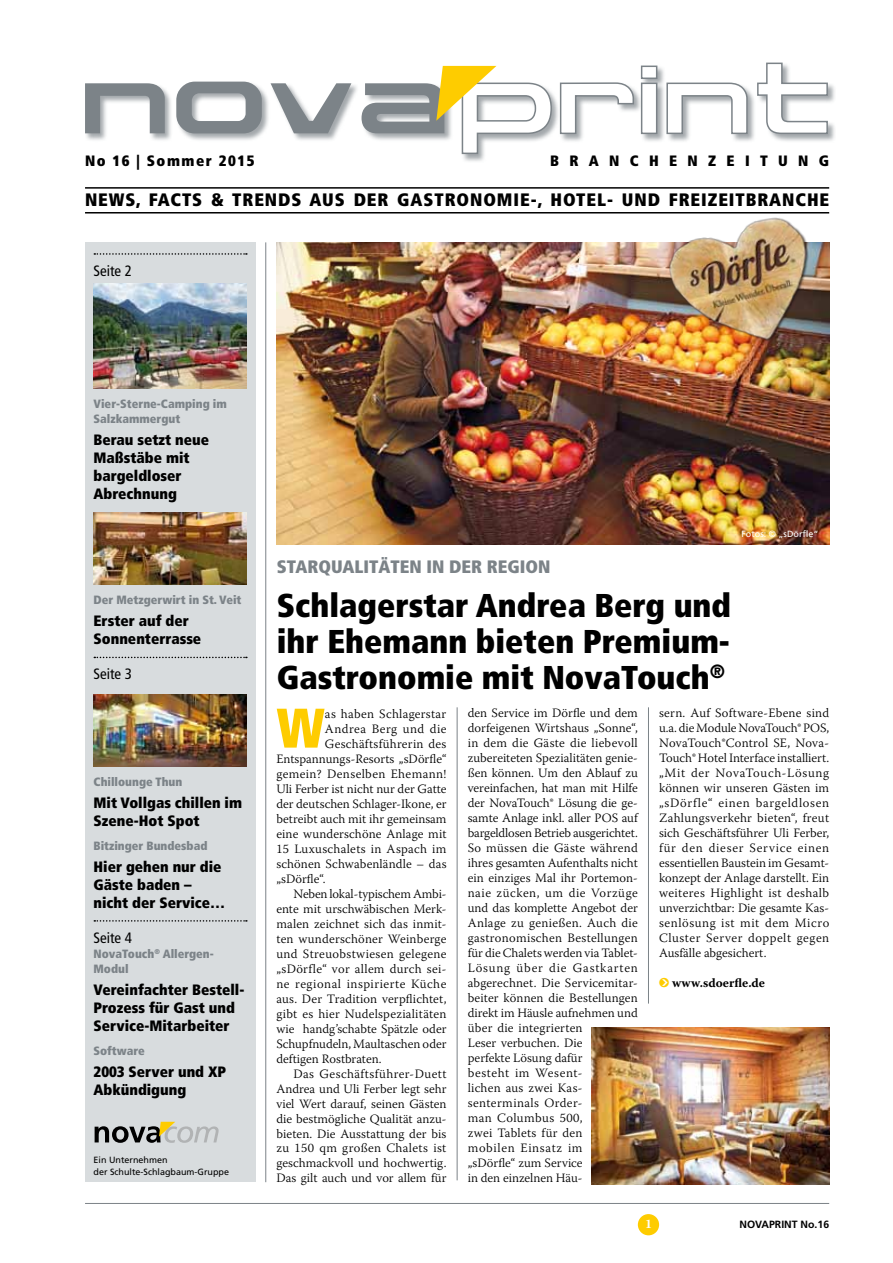
<style>
.page{position:relative;width:893px;height:1263px;background:#fff}
.page>*{position:absolute;margin:0;border:0;box-sizing:border-box;transform-origin:0 0}
.t1{font:900 condensed 55.8px "Frutiger";color:#fecc00}
.t2{font:900 condensed 33px/36px "Frutiger";color:#000;text-align:justify}
.t3{font:900 condensed 18px "Frutiger";letter-spacing:.05em;color:#000}
.t4{font:900 condensed 18px "Frutiger";color:#7c8388}
.t5{font:900 condensed 15px/18px "Frutiger";color:#000}
.t6{font:condensed 15px "Frutiger";color:#000}
.t7{font:900 condensed 15px "Frutiger";letter-spacing:.1em;color:#000}
.t8{font:900 condensed 15px "Frutiger";letter-spacing:.69em;color:#000}
.t9{font:300 12.75px/15px "Warnock Pro";letter-spacing:.01em;color:#000}
.t10{font:300 12.75px "Warnock Pro";letter-spacing:.03em;color:#000}
.t11{font:300 12.75px "Warnock Pro";letter-spacing:.04em;color:#000}
.t12{font:300 12.75px "Warnock Pro";letter-spacing:-.01em;color:#000}
.t13{font:700 12.75px "Warnock Pro";letter-spacing:.005em;color:#000}
.t14{font:700 12.75px "Warnock Pro";color:#fff}
.t15{font:900 condensed 12px/15px "Frutiger";color:#7c8388}
.t16{font:700 10.5px "Frutiger";color:#000}
.t17{font:9px/12px "Frutiger";color:#000}
.t18{font:9px "Frutiger";color:#fff}
.s1{font-family:"Arm Bol";font-weight:400;color:#fecc00}
</style>
<div class="page">
<div style="left:638px;top:1214px;width:21px;height:21px;background:#fecc00;border-radius:50%"></div>
<div style="left:85px;top:242px;width:170px;height:940px;background:#d8dcde"></div>
<hr style="left:265px;top:242px;width:1px;height:940px;background:#7c8388">
<div style="left:461px;top:62px;width:376px;height:101px;background:#7c8388;opacity:.7"></div>
<svg style="left:85px;top:62px;width:744px;height:93px"></svg>
<hr style="left:85px;top:187px;width:744px;height:2px;background:#000">
<hr style="left:85px;top:212px;width:744px;height:1px;background:#000">
<svg style="left:95px;top:1122px;width:124px;height:21px"></svg>
<svg style="left:94px;top:253px;width:153px;height:2px"></svg>
<svg style="left:94px;top:657px;width:153px;height:1px"></svg>
<svg style="left:94px;top:920px;width:153px;height:2px"></svg>
<img style="left:94px;top:513px;width:153px;height:72px">
<img style="left:94px;top:694px;width:153px;height:73px">
<hr style="left:85px;top:1203px;width:744px;height:1px;background:#7c8388">
<img style="left:94px;top:284px;width:153px;height:105px">
<hr style="left:648px;top:707px;width:1px;height:296px;background:#7c8388">
<hr style="left:457px;top:707px;width:1px;height:473px;background:#7c8388">
<img style="left:277px;top:242px;width:553px;height:302px">
<img style="left:661px;top:213px;width:163px;height:144px">
<img style="left:591px;top:1027px;width:238px;height:157px">
<p class="t7" style="left:85px;top:151px;width:171px">No 16 | Sommer 2015</p>
<p class="t8" style="left:550px;top:151px;width:264px">Bran ch en zeitung</p>
<h3 class="t3" style="left:85px;top:188px;width:746px">News, Facts &amp; Trends aus der Gastronomie-, Hotel- und Freizeitbranche</h3>
<p class="t6" style="left:94px;top:262px;width:40px">Seite 2</p>
<p class="t15" style="left:94px;top:396px;width:135px">Vier-Sterne-Camping im<br>Salzkammergut</p>
<p class="t5" style="left:94px;top:431px;width:117px">Berau setzt neue<br>Maßstäbe mit bargeldloser<br>Abrechnung</p>
<p class="t15" style="left:94px;top:592px;width:149px">Der Metzgerwirt in St. Veit</p>
<p class="t5" style="left:94px;top:612px;width:109px">Erster auf der<br>Sonnenterrasse</p>
<p class="t6" style="left:94px;top:665px;width:40px">Seite 3</p>
<p class="t15" style="left:94px;top:774px;width:90px">Chillounge Thun</p>
<p class="t5" style="left:94px;top:794px;width:150px">Mit Vollgas chillen im<br>Szene-Hot Spot</p>
<p class="t15" style="left:94px;top:838px;width:115px">Bitzinger Bundesbad</p>
<p class="t5" style="left:94px;top:857px;width:133px">Hier gehen nur die<br>Gäste baden – nicht der Service…</p>
<p class="t6" style="left:94px;top:929px;width:40px">Seite 4</p>
<p class="t15" style="left:94px;top:946px;width:122px">NovaTouch<sup>®</sup> Allergen-<br>Modul</p>
<p class="t5" style="left:94px;top:981px;width:152px">Vereinfachter Bestell-<br>Prozess für Gast und<br>Service-Mitarbeiter</p>
<p class="t15" style="left:94px;top:1043px;width:53px">Software</p>
<p class="t5" style="left:94px;top:1062px;width:134px">2003 Server und XP<br>Abkündigung</p>
<p class="t17" style="left:94px;top:1153px;width:137px">Ein Unternehmen<br>der Schulte-Schlagbaum-Gruppe</p>
<h3 class="t4" style="left:277px;top:555px;width:273px">Starqualitäten in der Region</h3>
<h2 class="t2" style="left:277px;top:588px;width:456px">Schlagerstar Andrea Berg und ihr Ehemann bieten Premium-Gastronomie mit NovaTouch<sup>®</sup></h2>
<p class="t18" style="left:741px;top:528px;width:79px">Fotos: © „sDörfle“</p>
<h1 class="t1" style="left:276px;top:694px;width:49px">W</h1>
<p class="t9" style="left:325px;top:706px;width:123px">as haben Schlagerstar</p>
<p class="t11" style="left:325px;top:721px;width:123px">Andrea Berg und die</p>
<p class="t9" style="left:325px;top:736px;width:123px">Geschäftsführerin des</p>
<p class="t9" style="left:276px;top:751px;width:172px">Entspannungs-Resorts „sDörfle“</p>
<p class="t10" style="left:276px;top:766px;width:171px">gemein? Denselben Ehemann!</p>
<p class="t9" style="left:276px;top:781px;width:172px">Uli Ferber ist nicht nur der Gatte</p>
<p class="t9" style="left:276px;top:796px;width:172px">der deutschen Schlager-Ikone, er</p>
<p class="t9" style="left:276px;top:811px;width:172px">betreibt auch mit ihr gemeinsam</p>
<p class="t9" style="left:276px;top:826px;width:172px">eine wunderschöne Anlage mit</p>
<p class="t9" style="left:276px;top:841px;width:172px">15 Luxuschalets in Aspach im</p>
<p class="t9" style="left:276px;top:856px;width:172px">schönen Schwabenländle – das</p>
<p class="t9" style="left:276px;top:871px;width:51px">„sDörfle“.</p>
<p class="t12" style="left:293px;top:886px;width:155px">Neben lokal-typischem Ambi-</p>
<p class="t9" style="left:276px;top:901px;width:172px">ente mit urschwäbischen Merk-</p>
<p class="t9" style="left:276px;top:916px;width:172px">malen zeichnet sich das inmit-</p>
<p class="t9" style="left:276px;top:931px;width:172px">ten wunderschöner Weinberge</p>
<p class="t10" style="left:276px;top:946px;width:172px">und Streuobstwiesen gelegene</p>
<p class="t9" style="left:276px;top:961px;width:172px">„sDörfle“ vor allem durch sei-</p>
<p class="t11" style="left:276px;top:976px;width:171px">ne regional inspirierte Küche</p>
<p class="t9" style="left:276px;top:991px;width:172px">aus. Der Tradition verpflichtet,</p>
<p class="t9" style="left:276px;top:1006px;width:171px">gibt es hier Nudelspezialitäten</p>
<p class="t9" style="left:276px;top:1020px;width:172px">wie handg’schabte Spätzle oder</p>
<p class="t9" style="left:276px;top:1035px;width:172px">Schupfnudeln, Maultaschen oder</p>
<p class="t9" style="left:276px;top:1050px;width:107px">deftigen Rostbraten.</p>
<p class="t10" style="left:293px;top:1066px;width:155px">Das Geschäftsführer-Duett</p>
<p class="t9" style="left:276px;top:1080px;width:172px">Andrea und Uli Ferber legt sehr</p>
<p class="t9" style="left:276px;top:1095px;width:172px">viel Wert darauf, seinen Gästen</p>
<p class="t9" style="left:276px;top:1110px;width:172px">die bestmögliche Qualität anzu-</p>
<p class="t9" style="left:276px;top:1125px;width:172px">bieten. Die Ausstattung der bis</p>
<p class="t10" style="left:276px;top:1140px;width:172px">zu 150 qm großen Chalets ist</p>
<p class="t9" style="left:276px;top:1155px;width:172px">geschmackvoll und hochwertig.</p>
<p class="t9" style="left:276px;top:1170px;width:172px">Das gilt auch und vor allem für</p>
<p class="t9" style="left:468px;top:705px;width:172px">den Service im Dörfle und dem dorfeigenen Wirtshaus „Sonne“, in dem die Gäste die liebevoll zubereiteten Spezialitäten genie&shy;ßen können. Um den Ablauf zu vereinfachen, hat man mit Hilfe der NovaTouch® Lösung die ge&shy;samte Anlage inkl. aller POS auf bargeldlosen Betrieb ausgerichtet.<br>So müssen die Gäste während ihres gesamten Aufenthalts nicht ein einziges Mal ihr Portemon&shy;naie zücken, um die Vorzüge und das komplette Angebot der<br>Anlage zu genießen. Auch die gastronomischen Bestellungen für die Chalets werden via Tablet-<br>Lösung über die Gastkarten abgerechnet. Die Servicemitar&shy;beiter können die Bestellungen direkt im Häusle aufnehmen und über die integrierten<br>Leser verbuchen. Die<br>perfekte Lösung dafür<br>besteht im Wesent-<br>lichen aus zwei Kas&shy;senterminals Order-<br>man Columbus 500,<br>zwei Tablets für den<br>mobilen Einsatz im<br>„sDörfle“ zum Service<br>in den einzelnen Häu-</p>
<p class="t9" style="left:659px;top:705px;width:172px;text-align:justify">sern. Auf Software-Ebene sind u.a. die Module NovaTouch® POS, NovaTouch®Control SE, Nova-Touch® Hotel Interface installiert. „Mit der NovaTouch-Lösung können wir unseren Gästen im „sDörfle“ einen bargeldlosen Zahlungsverkehr bieten“, freut sich Geschäftsführer Uli Ferber, für den dieser Service einen essentiellen Baustein im Gesamt&shy;konzept der Anlage darstellt. Ein weiteres Highlight ist deshalb unverzichtbar: Die gesamte Kas&shy;senlösung ist mit dem Micro Cluster Server doppelt gegen Ausfälle abgesichert.</p>
<p class="t13" style="left:659px;top:975px;width:108px"><span class="s1">ç</span> www.sdoerfle.de</p>
<p class="t14" style="left:645px;top:1216px;width:8px">1</p>
<p class="t16" style="left:739px;top:1218px;width:91px">NOVAPRINT NO.16</p>
</div>
